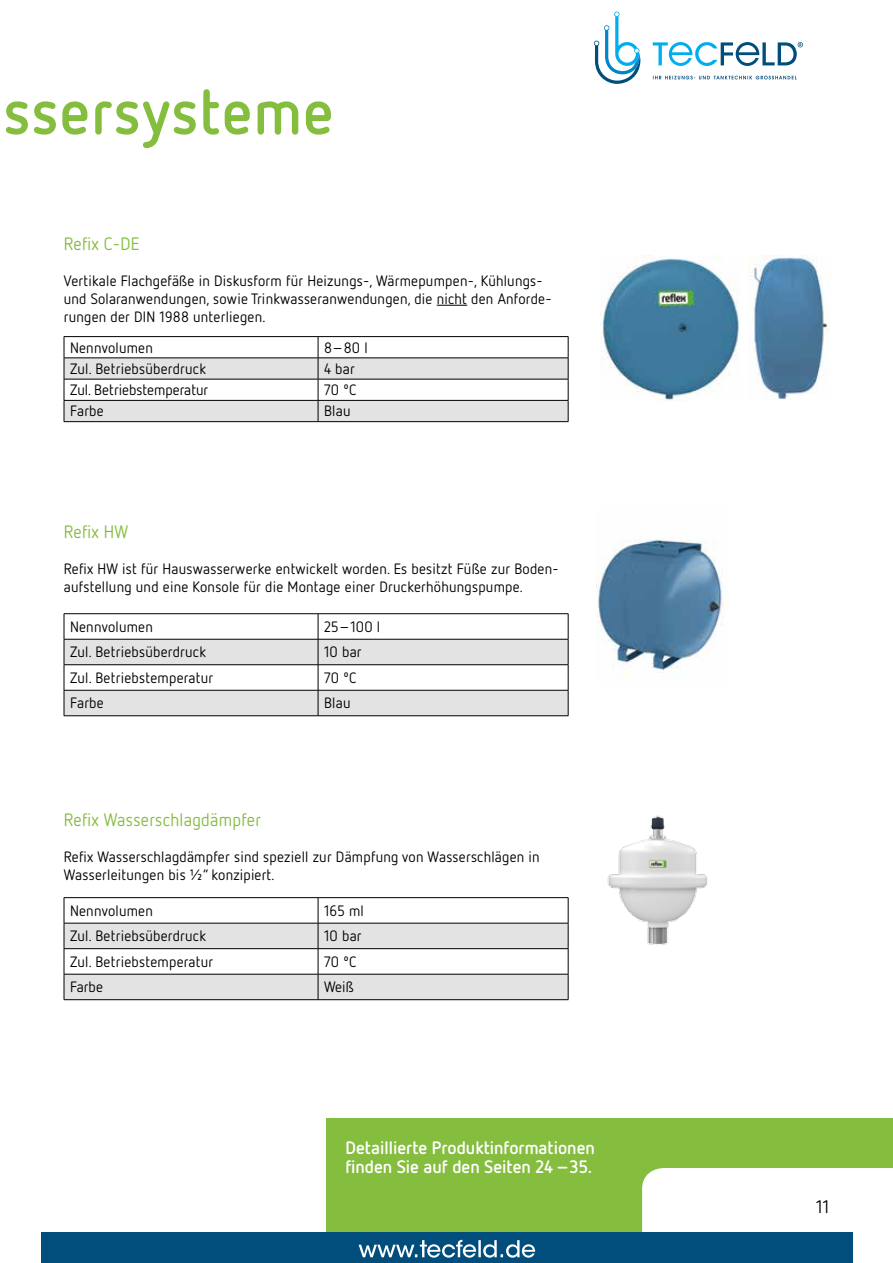
<style>
.page{position:relative;width:893px;height:1263px;background:#fff}
.page>*{position:absolute;margin:0;border:0;box-sizing:border-box;transform-origin:0 0}
.t1{font:700 63px "Netto OT";letter-spacing:.02em;color:#85bd3f}
.t2{font:700 18px/19.5px "Netto OT";color:#fff}
.t3{font:18px "Netto OT";letter-spacing:.015em;color:#85bd3f}
.t4{font:18px "Netto OT";color:#000}
.t5{font:15px/18px "Netto OT";letter-spacing:.015em;color:#000}
</style>
<div class="page">
<div style="left:326px;top:1118px;width:567px;height:145px;background:#85bd3f"></div>
<div style="left:642px;top:1168px;width:251px;height:95px;background:#fff"></div>
<hr style="left:437px;top:305px;width:30px;height:1px;background:#000">
<hr style="left:64px;top:613px;width:254px;height:1px;background:#000">
<hr style="left:318px;top:613px;width:250px;height:1px;background:#000">
<svg style="left:64px;top:614px;width:505px;height:102px"></svg>
<hr style="left:64px;top:336px;width:254px;height:1px;background:#000">
<hr style="left:318px;top:336px;width:250px;height:1px;background:#000">
<svg style="left:64px;top:337px;width:505px;height:85px"></svg>
<hr style="left:64px;top:897px;width:254px;height:1px;background:#000">
<hr style="left:318px;top:897px;width:250px;height:1px;background:#000">
<svg style="left:64px;top:898px;width:505px;height:102px"></svg>
<img style="left:597px;top:539px;width:127px;height:138px">
<img style="left:607px;top:815px;width:101px;height:130px">
<img style="left:601px;top:256px;width:138px;height:145px">
<img style="left:749px;top:255px;width:80px;height:145px">
<svg style="left:653px;top:76px;width:144px;height:3px"></svg>
<svg style="left:653px;top:42px;width:150px;height:24px"></svg>
<svg style="left:594px;top:12px;width:46px;height:72px"></svg>
<div style="left:41px;top:1232px;width:811px;height:31px;background:#014e7d"></div>
<svg style="left:359px;top:1240px;width:176px;height:18px"></svg>
<h1 class="t1" style="left:4px;top:72px;width:332px">ssersysteme</h1>
<p class="t3" style="left:64px;top:232px;width:77px">Refix C-DE</p>
<p class="t5" style="left:64px;top:271px;width:489px">Vertikale Flachgefäße in Diskusform für Heizungs-, Wärmepumpen-, Kühlungs&shy;und Solaranwendungen, sowie Trinkwasseranwendungen, die nicht den Anforde&shy;rungen der DIN 1988 unterliegen.</p>
<p class="t5" style="left:70px;top:338px;width:84px">Nennvolumen</p>
<p class="t5" style="left:324px;top:338px;width:45px">8–80 l</p>
<p class="t5" style="left:70px;top:359px;width:137px">Zul. Betriebsüberdruck</p>
<p class="t5" style="left:324px;top:359px;width:32px">4 bar</p>
<p class="t5" style="left:70px;top:381px;width:140px">Zul. Betriebstemperatur</p>
<p class="t5" style="left:324px;top:381px;width:34px">70 ºC</p>
<p class="t5" style="left:70px;top:402px;width:35px">Farbe</p>
<p class="t5" style="left:324px;top:402px;width:28px">Blau</p>
<p class="t3" style="left:64px;top:520px;width:66px">Refix HW</p>
<p class="t5" style="left:64px;top:559px;width:496px">Refix HW ist für Hauswasserwerke entwickelt worden. Es besitzt Füße zur Boden&shy;aufstellung und eine Konsole für die Montage einer Druckerhöhungspumpe.</p>
<p class="t5" style="left:70px;top:617px;width:84px">Nennvolumen</p>
<p class="t5" style="left:324px;top:617px;width:58px">25–100 l</p>
<p class="t5" style="left:70px;top:643px;width:137px">Zul. Betriebsüberdruck</p>
<p class="t5" style="left:324px;top:643px;width:39px">10 bar</p>
<p class="t5" style="left:70px;top:668px;width:145px">Zul. Betriebstemperatur</p>
<p class="t5" style="left:324px;top:668px;width:34px">70 ºC</p>
<p class="t5" style="left:70px;top:694px;width:35px">Farbe</p>
<p class="t5" style="left:324px;top:694px;width:28px">Blau</p>
<p class="t3" style="left:64px;top:808px;width:199px">Refix Wasserschlagdämpfer</p>
<p class="t5" style="left:64px;top:847px;width:477px">Refix Wasserschlagdämpfer sind speziell zur Dämpfung von Wasserschlägen in<br>Wasserleitungen bis ½“ konzipiert.</p>
<p class="t5" style="left:70px;top:901px;width:84px">Nennvolumen</p>
<p class="t5" style="left:324px;top:901px;width:41px">165 ml</p>
<p class="t5" style="left:70px;top:927px;width:137px">Zul. Betriebsüberdruck</p>
<p class="t5" style="left:324px;top:927px;width:39px">10 bar</p>
<p class="t5" style="left:70px;top:952px;width:145px">Zul. Betriebstemperatur</p>
<p class="t5" style="left:324px;top:952px;width:34px">70 ºC</p>
<p class="t5" style="left:70px;top:978px;width:34px">Farbe</p>
<p class="t5" style="left:324px;top:978px;width:31px">Weiß</p>
<p class="t2" style="left:345px;top:1137px;width:251px">Detaillierte Produktinformationen finden Sie auf den Seiten 24 –35.</p>
<p class="t4" style="left:816px;top:1195px;width:15px">11</p>
</div>
